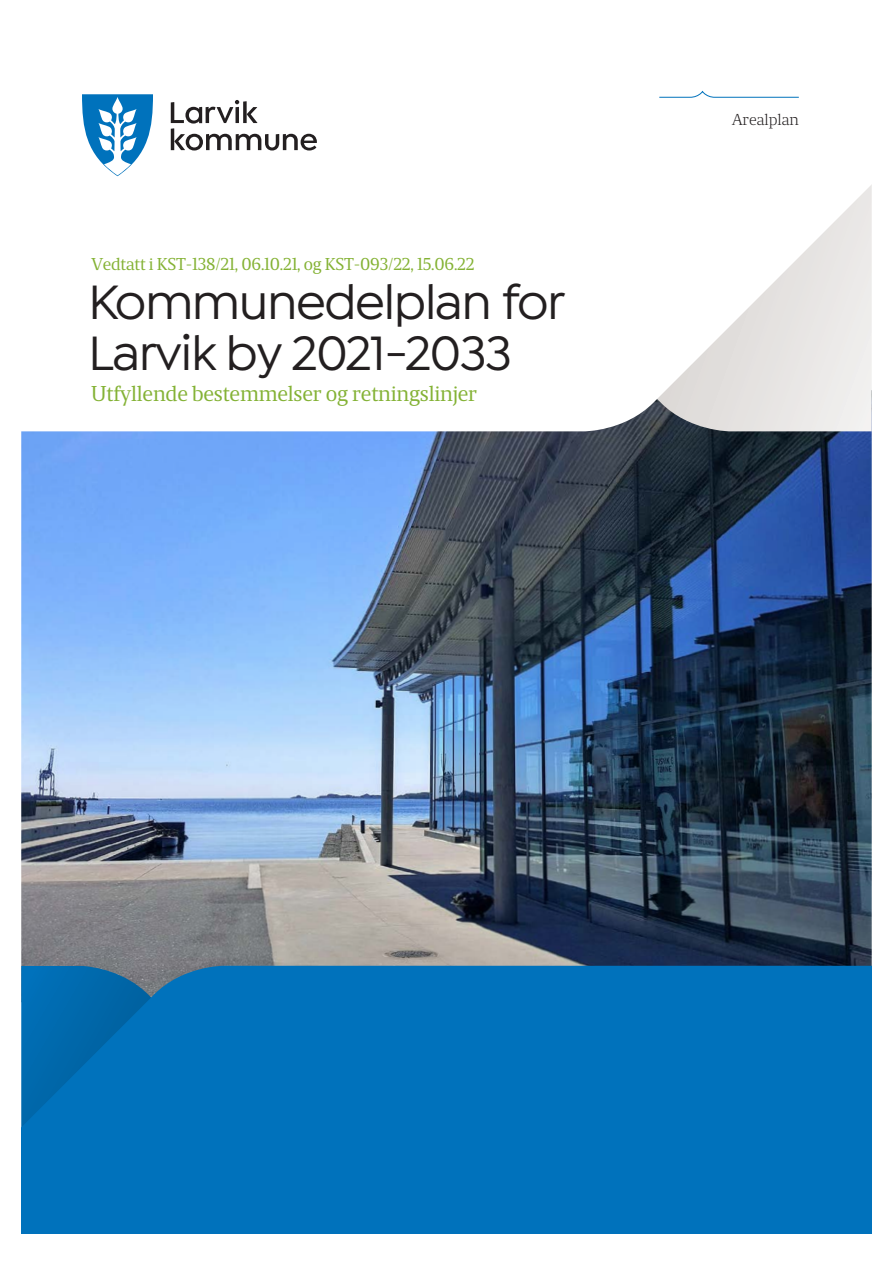
<style>
.page{position:relative;width:893px;height:1263px;background:#fff}
.page>*{position:absolute;margin:0;border:0;box-sizing:border-box;transform-origin:0 0}
.t1{font:500 25.05px/51.4px "Isidora Sans";letter-spacing:-.06em;color:#231f20}
.t2{font:21.45px "Maga";letter-spacing:-.01em;color:#84b235}
.t3{font:17.1px "Maga";letter-spacing:-.015em;color:#84b234}
.t4{font:300 15.75px "Maga";color:#231f20}
</style>
<div class="page">
<img style="left:21px;top:431px;width:851px;height:535px">
<svg style="left:117px;top:101px;width:755px;height:330px"></svg>
<div style="left:21px;top:966px;width:851px;height:267px;background:#0072bc"></div>
<svg style="left:247px;top:107px;width:10px;height:16px"></svg>
<svg style="left:243px;top:101px;width:4px;height:22px"></svg>
<svg style="left:171px;top:100px;width:68px;height:24px"></svg>
<hr style="left:171px;top:128px;width:3px;height:22px;background:#231f20">
<svg style="left:174px;top:134px;width:143px;height:16px"></svg>
<svg style="left:82px;top:94px;width:71px;height:82px"></svg>
<svg style="left:659px;top:90px;width:140px;height:8px"></svg>
<p class="t3" style="left:91px;top:253px;width:385px">Vedtatt i KST-138/21, 06.10.21, og KST-093/22, 15.06.22</p>
<h1 class="t1" style="left:88px;top:285px;width:479px">Kommunedelplan for<br>Larvik by 2021-2033</h1>
<p class="t2" style="left:91px;top:386px;width:387px">Utfyllende bestemmelser og retningslinjer</p>
<p class="t4" style="left:732px;top:114px;width:68px">Arealplan</p>
</div>
